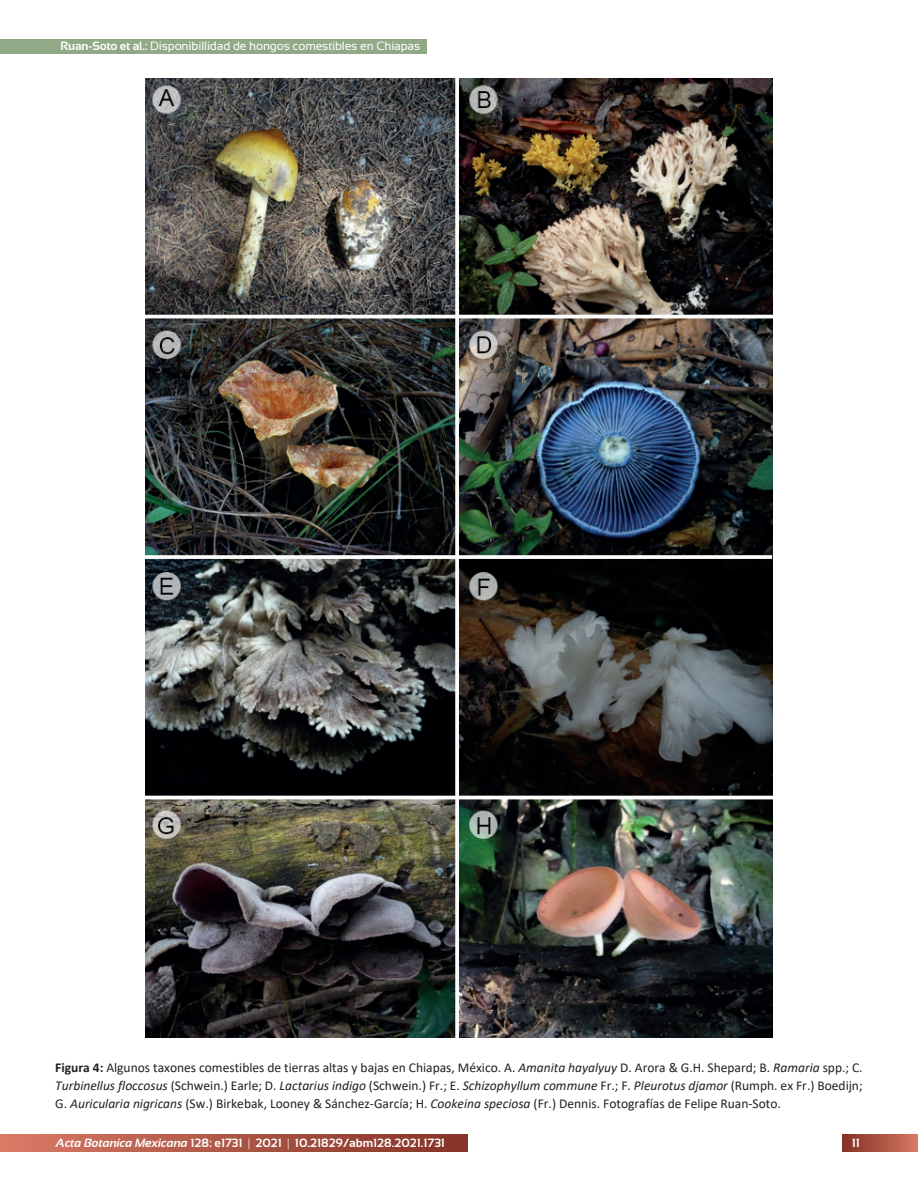
<style>
.page{position:relative;width:918px;height:1188px;background:#fff}
.page>*{position:absolute;margin:0;border:0;box-sizing:border-box;transform-origin:0 0}
.t1{font:13.5px/18px "Calibri";color:#231f20;text-align:justify}
.t2{font:700 12px "Sansation";color:#fff}
.t3{font:12px "Sansation";letter-spacing:-.01em;color:#fff}
.s1{font-weight:700}
.s2{font-style:italic}
.s3{font-weight:300}
</style>
<div class="page">
<div style="left:0;top:39px;width:427px;height:15px;background:#91a987"></div>
<div style="left:843px;top:1134px;width:75px;height:17px;background:linear-gradient(to right,#833225,#d77964)"></div>
<div style="left:0;top:1134px;width:467px;height:17px;background:linear-gradient(to right,#d87a65,#833225)"></div>
<img style="left:145px;top:78px;width:628px;height:960px">
<p class="t3" style="left:61px;top:39px;width:361px"><span class="s1">Ruan-Soto et al.:</span> Disponibillidad de hongos comestibles en Chiapas</p>
<p class="t1" style="left:55px;top:1058px;width:809px"><span class="s1">Figura 4:</span> Algunos taxones comestibles de tierras altas y bajas en Chiapas, México. A. <span class="s2">Amanita hayalyuy</span> D. Arora &amp; G.H. Shepard; B. <span class="s2">Ramaria</span> spp.; C.<br><span class="s2">Turbinellus floccosus</span> (Schwein.) Earle; D. <span class="s2">Lactarius indigo</span> (Schwein.) Fr.; E. <span class="s2">Schizophyllum commune</span> Fr.; F. <span class="s2">Pleurotus djamor</span> (Rumph. ex Fr.) Boedijn; G. <span class="s2">Auricularia nigricans</span> (Sw.) Birkebak, Looney &amp; Sánchez-García; H. <span class="s2">Cookeina speciosa</span> (Fr.) Dennis. Fotografías de Felipe Ruan-Soto.</p>
<p class="t2" style="left:56px;top:1136px;width:391px"><span class="s2">Acta Botanica Mexicana</span> 128: e1731 <span class="s3">|</span> 2021 <span class="s3">|</span> 10.21829/abm128.2021.1731</p>
<p class="t2" style="left:852px;top:1136px;width:10px">11</p>
</div>
